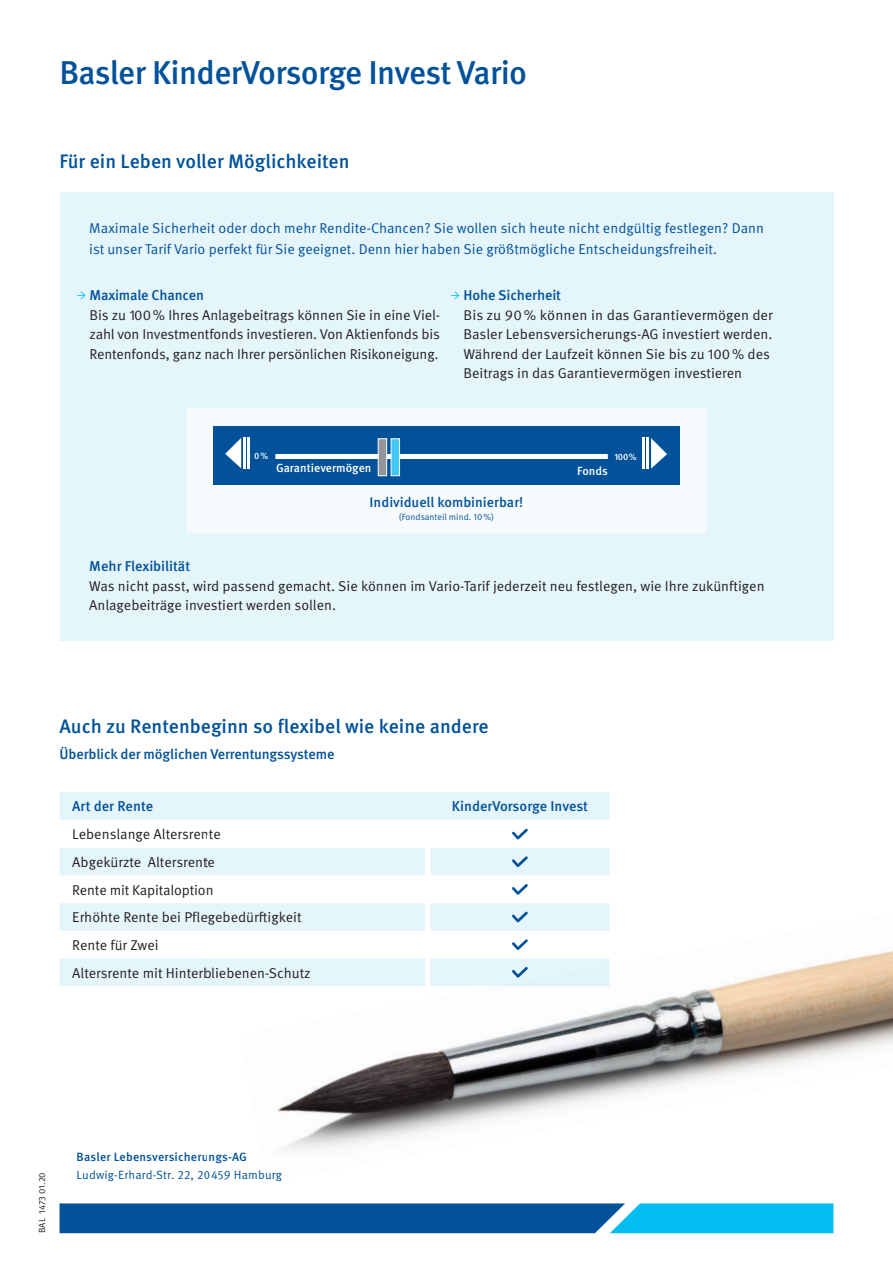
<style>
.page{position:relative;width:893px;height:1263px;background:#fff}
.page>*{position:absolute;margin:0;border:0;box-sizing:border-box;transform-origin:0 0}
._02_Headline{font:500 33px "Meta Pro";letter-spacing:-.02em;color:#01529a}
.t1{font:500 19.5px "Meta Pro";color:#01529a}
._04_Copy_Einzug_Bull{font:14.25px/19.5px "Meta Pro Norm";color:#231f20}
.t2{font:14.25px/21px "Meta Pro Norm";color:#01529a}
._04_Copy_Subhead_Cya{font:500 14.25px "Meta Pro";letter-spacing:-.01em;color:#01529a}
.t3{font:500 13.95px "Meta Pro";color:#01529a}
.t4{font:12px "Meta Pro Norm";letter-spacing:.015em;color:#01529a}
.t5{font:500 12px "Meta Pro";letter-spacing:.015em;color:#01529a}
.t6{font:500 11.85px "Meta Pro";color:#fff}
.t7{font:500 9.15px "Meta Pro";color:#fff}
.t8{font:9px "Meta Pro Norm";color:#01529a}
.t9{font:9px "Meta Pro Norm";color:#231f20}
.s1{font-family:"Minion Pro";font-weight:600;color:#01bdf2}
</style>
<div class="page">
<div style="left:60px;top:192px;width:773px;height:449px;background:#e5f5fc"></div>
<div style="left:60px;top:792px;width:550px;height:28px;background:#e5f5fc"></div>
<svg style="left:60px;top:828px;width:550px;height:47px;fill:#e5f5fc"></svg>
<svg style="left:60px;top:903px;width:550px;height:83px;fill:#e5f5fc"></svg>
<svg style="left:512px;top:829px;width:16px;height:10px"></svg>
<svg style="left:512px;top:856px;width:16px;height:11px"></svg>
<svg style="left:512px;top:884px;width:16px;height:11px"></svg>
<div style="left:187px;top:408px;width:519px;height:124px;background:#f7fbfe"></div>
<div style="left:213px;top:426px;width:467px;height:59px;background:#01529a"></div>
<div style="left:275px;top:454px;width:333px;height:5px;background:#fff"></div>
<div style="left:378px;top:438px;width:9px;height:38px;background:#939598;border:1px solid #fff"></div>
<div style="left:391px;top:438px;width:9px;height:38px;background:#40c7f4;border:1px solid #fff"></div>
<svg style="left:225px;top:437px;width:17px;height:31px"></svg>
<hr style="left:243px;top:437px;width:3px;height:31px;background:#fff">
<hr style="left:247px;top:437px;width:3px;height:31px;background:#fff">
<svg style="left:651px;top:438px;width:16px;height:31px"></svg>
<hr style="left:647px;top:438px;width:2px;height:31px;background:#fff">
<hr style="left:642px;top:438px;width:3px;height:31px;background:#fff">
<svg style="left:60px;top:1203px;width:773px;height:30px;background:#0974b4"></svg>
<img style="left:239px;top:911px;width:654px;height:241px">
<p class="_02_Headline" style="left:60px;top:47px;width:469px">Basler KinderVorsorge Invest Vario</p>
<p class="t1" style="left:60px;top:146px;width:292px">Für ein Leben voller Möglichkeiten</p>
<p class="t2" style="left:89px;top:216px;width:676px">Maximale Sicherheit oder doch mehr Rendite-Chancen? Sie wollen sich heute nicht endgültig festlegen? Dann ist unser Tarif Vario perfekt für Sie geeignet. Denn hier haben Sie größtmögliche Entscheidungsfreiheit.</p>
<p class="_04_Copy_Subhead_Cya" style="left:77px;top:284px;width:129px"><span class="s1">→</span> Maximale Chancen</p>
<p class="_04_Copy_Einzug_Bull" style="left:90px;top:304px;width:352px;text-align:justify">Bis zu 100% Ihres Anlagebeitrags können Sie in eine Viel&shy;zahl von Investmentfonds investieren. Von Aktienfonds bis Rentenfonds, ganz nach Ihrer persönlichen Risikoneigung.</p>
<p class="_04_Copy_Subhead_Cya" style="left:451px;top:284px;width:112px"><span class="s1">→</span> Hohe Sicherheit</p>
<p class="_04_Copy_Einzug_Bull" style="left:463px;top:304px;width:311px">Bis zu 90% können in das Garantievermögen der Basler Lebensversicherungs-AG investiert werden.<br>Während der Laufzeit können Sie bis zu 100% des Beitrags in das Garantievermögen investieren</p>
<p class="t7" style="left:254px;top:449px;width:15px">0%</p>
<p class="t7" style="left:614px;top:449px;width:24px">100%</p>
<p class="t6" style="left:276px;top:459px;width:97px">Garantievermögen</p>
<p class="t6" style="left:577px;top:462px;width:32px">Fonds</p>
<p class="t3" style="left:370px;top:492px;width:155px">Individuell kombinierbar!</p>
<p class="t8" style="left:399px;top:510px;width:97px">(Fondsanteil mind. 10%)</p>
<p class="_04_Copy_Subhead_Cya" style="left:89px;top:555px;width:102px">Mehr Flexibilität</p>
<p class="_04_Copy_Einzug_Bull" style="left:89px;top:575px;width:677px">Was nicht passt, wird passend gemacht. Sie können im Vario-Tarif jederzeit neu festlegen, wie Ihre zukünftigen<br>Anlagebeiträge investiert werden sollen.</p>
<p class="t1" style="left:60px;top:711px;width:431px">Auch zu Rentenbeginn so flexibel wie keine andere</p>
<p class="_04_Copy_Subhead_Cya" style="left:60px;top:743px;width:277px">Überblick der möglichen Verrentungssysteme</p>
<p class="_04_Copy_Subhead_Cya" style="left:72px;top:795px;width:82px">Art der Rente</p>
<p class="_04_Copy_Subhead_Cya" style="left:452px;top:795px;width:138px">KinderVorsorge Invest</p>
<p class="_04_Copy_Einzug_Bull" style="left:72px;top:824px;width:150px">Lebenslange Altersrente</p>
<p class="_04_Copy_Einzug_Bull" style="left:72px;top:851px;width:144px">Abgekürzte Altersrente</p>
<p class="_04_Copy_Einzug_Bull" style="left:72px;top:879px;width:143px">Rente mit Kapitaloption</p>
<p class="_04_Copy_Einzug_Bull" style="left:72px;top:907px;width:231px">Erhöhte Rente bei Pflegebedürftigkeit</p>
<p class="_04_Copy_Einzug_Bull" style="left:72px;top:934px;width:88px">Rente für Zwei</p>
<p class="_04_Copy_Einzug_Bull" style="left:72px;top:962px;width:240px">Altersrente mit Hinterbliebenen-Schutz</p>
<p class="t9" style="left:35px;top:1233px;width:62px;rotate:-90deg">BAL 1473 01.20</p>
<p class="t5" style="left:77px;top:1148px;width:172px">Basler Lebensversicherungs-AG</p>
<p class="t4" style="left:77px;top:1165px;width:207px">Ludwig-Erhard-Str. 22, 20459 Hamburg</p>
</div>
